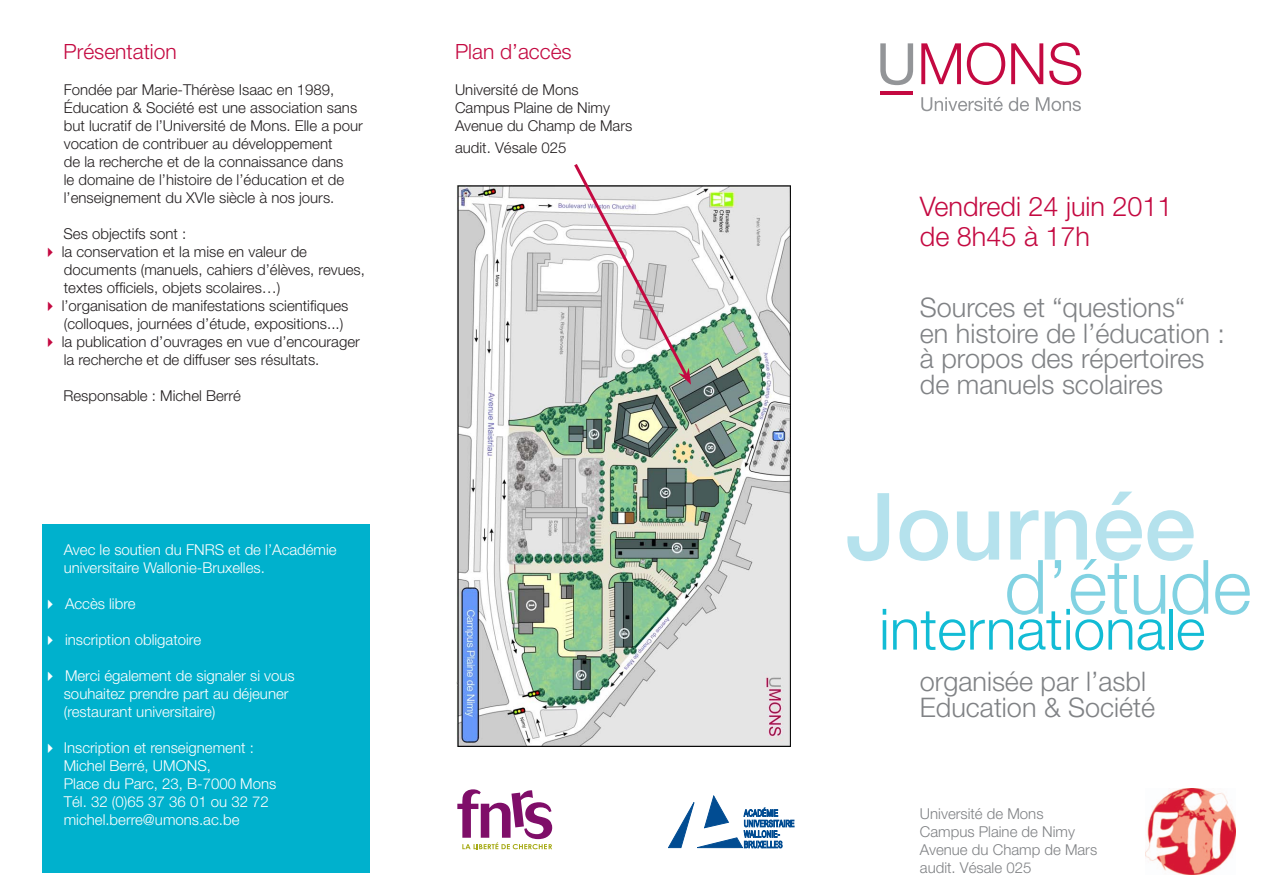
<style>
.page{position:relative;width:1263px;height:893px;background:#fff}
.page>*{position:absolute;margin:0;border:0;box-sizing:border-box;transform-origin:0 0}
.t1{font:500 93px "Helvetica Neue";color:#b5e2ed}
.t2{font:300 75px "Helvetica Neue";color:#81d2e2}
.t3{font:300 57px "Helvetica Neue";color:#12bcd5}
.t4{font:300 27px/25.5px "Helvetica Neue";color:#808285}
.t5{font:300 27px/30px "Helvetica Neue";color:#c40941}
.t6{font:300 21px "Helvetica Neue";color:#c40941}
.t7{font:300 15px/18px "Helvetica Neue";color:#231f20}
.t8{font:300 15px/18px "Helvetica Neue";color:#fff}
.t9{font:300 15px/18px "Helvetica Neue";color:#808285}
.s1{color:#c40941}
</style>
<div class="page">
<svg style="left:880px;top:43px;width:33px;height:42px"></svg>
<svg style="left:921px;top:43px;width:40px;height:41px"></svg>
<svg style="left:967px;top:43px;width:38px;height:42px"></svg>
<svg style="left:1011px;top:43px;width:32px;height:41px"></svg>
<svg style="left:1049px;top:43px;width:32px;height:42px"></svg>
<hr style="left:880px;top:91px;width:33px;height:4px;background:#c40941">
<svg style="left:921px;top:97px;width:82px;height:14px"></svg>
<svg style="left:1009px;top:97px;width:20px;height:14px"></svg>
<svg style="left:1036px;top:97px;width:45px;height:14px"></svg>
<img style="left:1146px;top:788px;width:89px;height:86px">
<svg style="left:668px;top:796px;width:126px;height:52px"></svg>
<svg style="left:457px;top:789px;width:95px;height:60px"></svg>
<img style="left:456px;top:186px;width:335px;height:561px">
<svg style="left:571px;top:164px;width:120px;height:221px"></svg>
<div style="left:43px;top:525px;width:327px;height:348px;background:#00b1cd"></div>
<h3 class="t6" style="left:64px;top:39px;width:115px">Présentation</h3>
<p class="t7" style="left:64px;top:80px;width:301px">Fondée par Marie-Thérèse Isaac en 1989, Éducation &amp; Société est une association sans but lucratif de l’Université de Mons. Elle a pour vocation de contribuer au développement<br>de la recherche et de la connaissance dans<br>le domaine de l’histoire de l’éducation et de l’enseignement du XVIe siècle à nos jours.</p>
<p class="t7" style="left:64px;top:224px;width:124px">Ses objectifs sont :</p>
<p class="t7" style="left:64px;top:242px;width:303px;text-indent:-21px"><span class="s1">✔</span> la conservation et la mise en valeur de documents (manuels, cahiers d’élèves, revues, textes officiels, objets scolaires…)</p>
<p class="t7" style="left:64px;top:296px;width:286px;text-indent:-21px"><span class="s1">✔</span> l’organisation de manifestations scientifiques (colloques, journées d’étude, expositions...)</p>
<p class="t7" style="left:64px;top:332px;width:298px;text-indent:-21px"><span class="s1">✔</span> la publication d’ouvrages en vue d’encourager la recherche et de diffuser ses résultats.</p>
<p class="t7" style="left:64px;top:386px;width:179px">Responsable : Michel Berré</p>
<p class="t8" style="left:64px;top:540px;width:274px">Avec le soutien du FNRS et de l’Académie universitaire Wallonie-Bruxelles.</p>
<p class="t8" style="left:43px;top:594px;width:95px">✔ Accès libre</p>
<p class="t8" style="left:43px;top:630px;width:160px">✔ inscription obligatoire</p>
<p class="t8" style="left:64px;top:666px;width:233px;text-indent:-21px">✔ Merci également de signaler si vous souhaitez prendre part au déjeuner (restaurant universitaire)</p>
<p class="t8" style="left:64px;top:738px;width:214px;text-indent:-21px">✔ Inscription et renseignement :<br>Michel Berré, UMONS,<br>Place du Parc, 23, B-7000 Mons<br>Tél. 32 (0)65 37 36 01 ou 32 72 michel.berre@umons.ac.be</p>
<h3 class="t6" style="left:455px;top:39px;width:118px">Plan d’accès</h3>
<p class="t7" style="left:455px;top:80px;width:179px">Université de Mons<br>Campus Plaine de Nimy<br>Avenue du Champ de Mars</p>
<p class="t7" style="left:455px;top:138px;width:113px">audit. Vésale 025</p>
<h3 class="t5" style="left:920px;top:191px;width:254px">Vendredi 24 juin 2011 de 8h45 à 17h</h3>
<h3 class="t4" style="left:920px;top:294px;width:307px">Sources et “questions“<br>en histoire de l’éducation : à propos des répertoires de manuels scolaires</h3>
<h1 class="t1" style="left:846px;top:471px;width:351px">Journée</h1>
<h2 class="t2" style="left:1004px;top:541px;width:249px">d’étude</h2>
<h3 class="t3" style="left:879px;top:594px;width:328px">internationale</h3>
<h3 class="t4" style="left:920px;top:668px;width:237px">organisée par l’asbl<br>Education &amp; Société</h3>
<p class="t9" style="left:920px;top:804px;width:179px">Université de Mons<br>Campus Plaine de Nimy<br>Avenue du Champ de Mars audit. Vésale 025</p>
</div>
